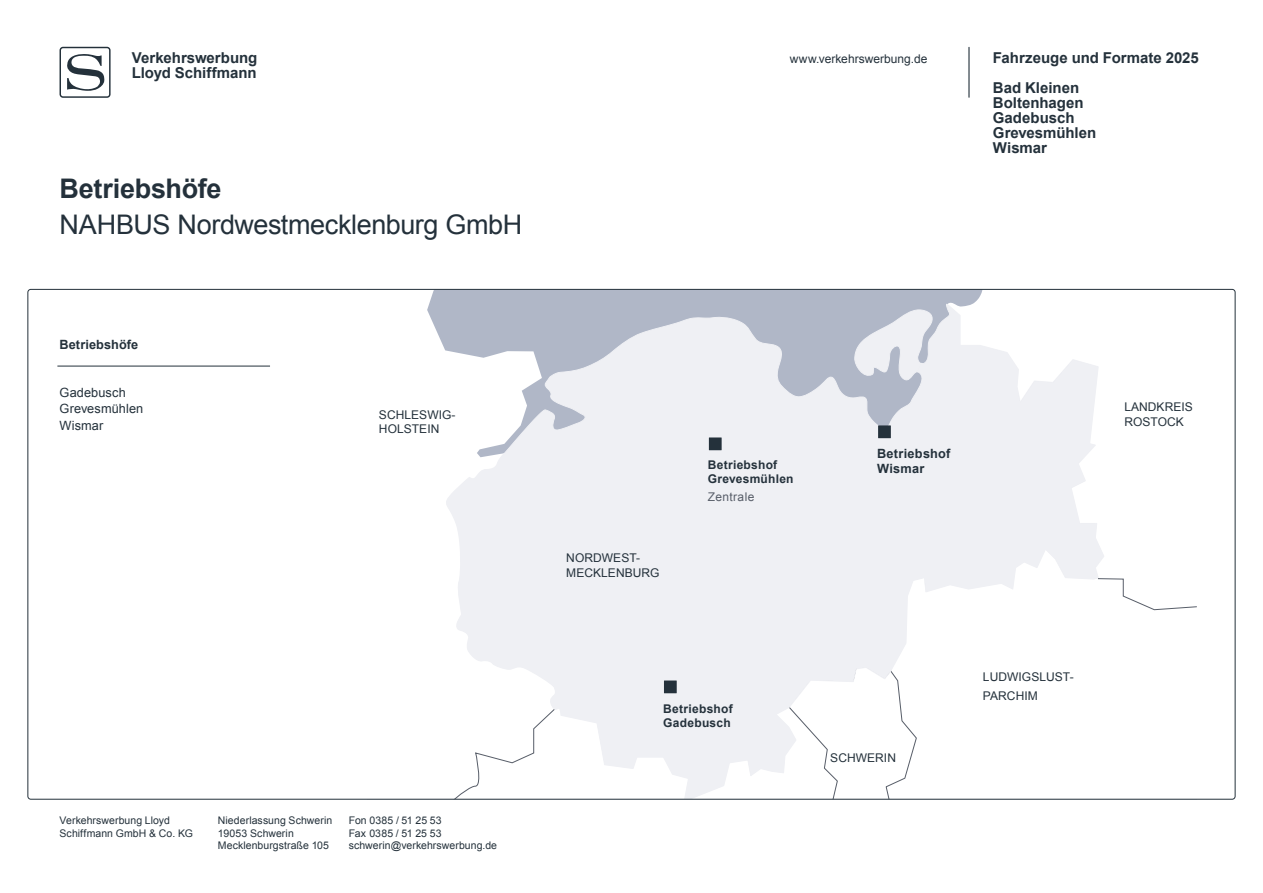
<style>
.page{position:relative;width:1263px;height:893px;background:#fff}
.page>*{position:absolute;margin:0;border:0;box-sizing:border-box;transform-origin:0 0}
.t1{font:27px "Arial";letter-spacing:-.015em;color:#24313b}
.t2{font:700 27px "Arial";letter-spacing:-.01em;color:#24313b}
.t3{font:700 15px/15px "Arial";color:#24313b}
.t4{font:700 12.75px/15.3px "Arial";letter-spacing:.015em;color:#24313b}
.t5{font:12.75px/16.5px "Arial";letter-spacing:.01em;color:#24313b}
.t6{font:12px/14.4px "Arial";letter-spacing:.005em;color:#24313b}
.t7{font:700 12px/14.4px "Arial";letter-spacing:.02em;color:#24313b}
.t8{font:12px "Arial";letter-spacing:.03em;color:#575d68}
.t9{font:10.5px/12.6px "Arial";letter-spacing:.005em;color:#24313b}
</style>
<div class="page">
<svg style="left:67px;top:54px;width:37px;height:37px"></svg>
<div style="left:60px;top:47px;width:51px;height:51px;border:1px solid #24313b;border-radius:3px"></div>
<svg style="left:427px;top:291px;width:157px;height:60px;fill:#b0b7c7"></svg>
<svg style="left:446px;top:303px;width:658px;height:494px"></svg>
<svg style="left:1097px;top:578px;width:100px;height:32px"></svg>
<svg style="left:446px;top:709px;width:109px;height:88px"></svg>
<div style="left:709px;top:437px;width:13px;height:13px;background:#24313b"></div>
<div style="left:878px;top:425px;width:13px;height:13px;background:#24313b"></div>
<div style="left:664px;top:680px;width:13px;height:13px;background:#24313b"></div>
<hr style="left:57px;top:366px;width:213px;height:1px;background:#24313b">
<hr style="left:968px;top:47px;width:1px;height:50px;background:#24313b">
<h2 class="t3" style="left:132px;top:50px;width:127px">Verkehrswerbung<br>Lloyd Schiffmann</h2>
<h1 class="t2" style="left:60px;top:171px;width:164px">Betriebshöfe</h1>
<h1 class="t1" style="left:60px;top:207px;width:464px">NAHBUS Nordwestmecklenburg GmbH</h1>
<p class="t4" style="left:60px;top:338px;width:80px">Betriebshöfe</p>
<p class="t5" style="left:60px;top:384px;width:85px">Gadebusch<br>Grevesmühlen<br>Wismar</p>
<p class="t6" style="left:379px;top:407px;width:78px">SCHLESWIG-<br>HOLSTEIN</p>
<p class="t9" style="left:60px;top:814px;width:135px">Verkehrswerbung Lloyd<br>Schiffmann GmbH &amp; Co. KG</p>
<p class="t9" style="left:218px;top:814px;width:116px">Niederlassung Schwerin<br>19053 Schwerin<br>Mecklenburgstraße 105</p>
<p class="t9" style="left:349px;top:814px;width:150px">Fon 0385 / 51 25 53<br>Fax 0385 / 51 25 53 schwerin@verkehrswerbung.de</p>
<p class="t6" style="left:790px;top:51px;width:139px">www.verkehrswerbung.de</p>
<h2 class="t3" style="left:993px;top:43px;width:207px;line-height:30px">Fahrzeuge und Formate 2025<br>Bad Kleinen</h2>
<h2 class="t3" style="left:993px;top:95px;width:105px">Boltenhagen<br>Gadebusch<br>Grevesmühlen<br>Wismar</h2>
<p class="t6" style="left:566px;top:551px;width:95px">NORDWEST-<br>MECKLENBURG</p>
<p class="t7" style="left:708px;top:458px;width:87px">Betriebshof<br>Grevesmühlen</p>
<p class="t4" style="left:877px;top:446px;width:75px">Betriebshof<br>Wismar</p>
<p class="t8" style="left:708px;top:489px;width:48px">Zentrale</p>
<p class="t7" style="left:663px;top:701px;width:71px">Betriebshof<br>Gadebusch</p>
<p class="t6" style="left:830px;top:750px;width:67px">SCHWERIN</p>
<p class="t6" style="left:983px;top:667px;width:92px;line-height:19.5px">LUDWIGSLUST-<br>PARCHIM</p>
<p class="t6" style="left:1124px;top:400px;width:70px">LANDKREIS<br>ROSTOCK</p>
</div>
